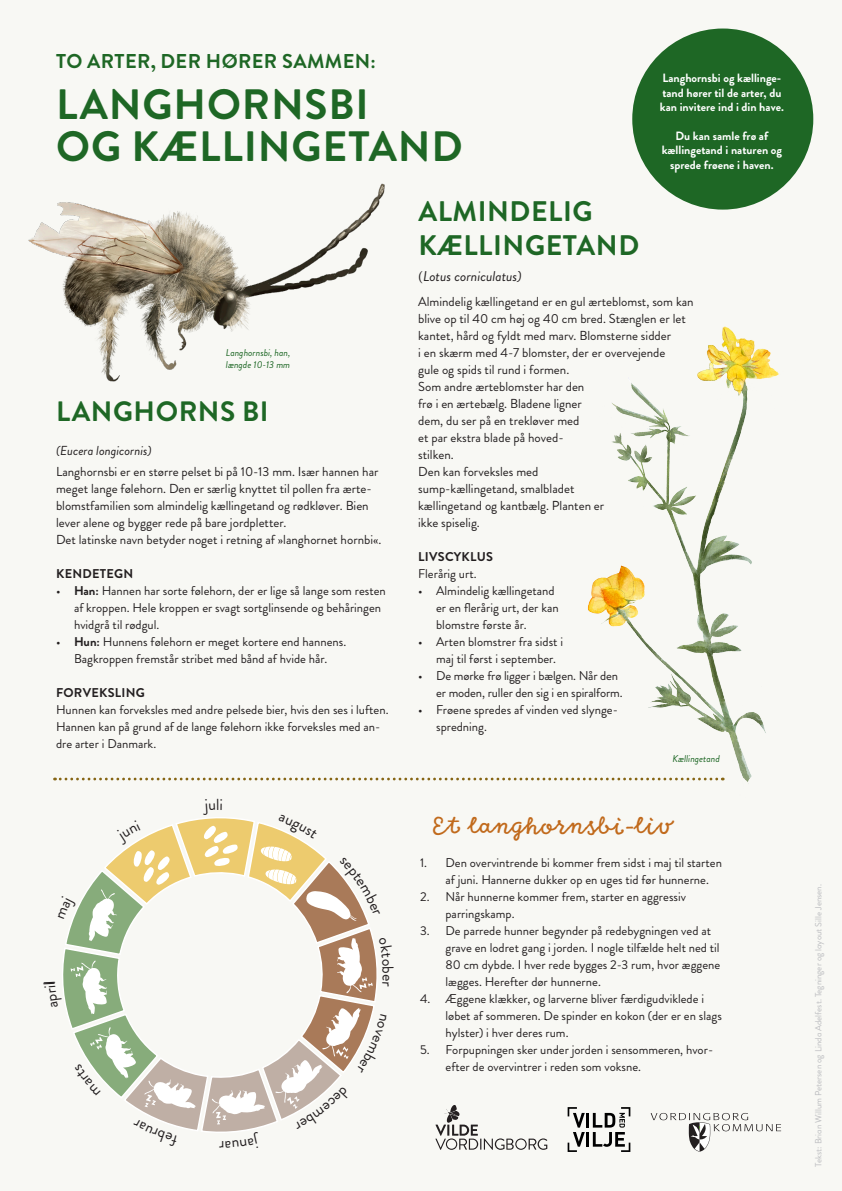
<style>
.page{position:relative;width:842px;height:1191px;background:#f8f8f4}
.page>*{position:absolute;margin:0;border:0;box-sizing:border-box;transform-origin:0 0}
.t1{font:700 42.4px/42px "Brandon Grotesque";letter-spacing:.02em;color:#1e6725}
.t2{font:700 28.3px/33.9px "Brandon Grotesque";letter-spacing:.02em;color:#1e6725}
.artsnavn_krøllet_skr{font:28px "Goodlife Script";color:#c16a1c}
.overskrift_art{font:700 28px "Brandon Grotesque";letter-spacing:.02em;color:#1e6725}
.t3{font:700 20px "Brandon Grotesque";letter-spacing:.02em;color:#1e6725}
.t4{font:16px "Brandon Grotesque";color:#231f20}
.t5{font:italic 14.1px "Brandon Grotesque";color:#231f20}
.brødtelst{font:13px/17px "Brandon Grotesque";color:#231f20}
.artsnavn_i_brødtekst{font:italic 13px "Brandon Grotesque";color:#231f20}
.brødtekst_-_punktops{font:12.7px/17px "Brandon Grotesque";color:#231f20}
.kendetegn_og_forveks{font:700 12.7px "Brandon Grotesque";letter-spacing:.02em;color:#231f20}
.t6{font:700 12px/14.4px "Brandon Grotesque";color:#fff}
.t7{font:italic 9.9px "Brandon Grotesque";color:#1e6725}
.t8{font:9px "Brandon Grotesque";color:#bcbdc0}
.s1{font-weight:700}
.s2{font-family:"Minion Pro";font-style:normal}
</style>
<div class="page">
<svg style="left:651px;top:1113px;width:130px;height:38px"></svg>
<hr style="left:586px;top:1113px;width:3px;height:14px;background:#000">
<hr style="left:586px;top:1132px;width:3px;height:14px;background:#000">
<svg style="left:568px;top:1107px;width:17px;height:45px"></svg>
<svg style="left:593px;top:1107px;width:37px;height:45px"></svg>
<svg style="left:435px;top:1105px;width:112px;height:44px"></svg>
<svg style="left:55px;top:777px;width:501px;height:3px"></svg>
<div style="left:632px;top:29px;width:181px;height:181px;background:#1e6725;border-radius:50%"></div>
<img style="left:28px;top:183px;width:357px;height:199px">
<img style="left:556px;top:326px;width:223px;height:456px">
<svg style="left:62px;top:817px;width:315px;height:316px"></svg>
<p class="t3" style="left:56px;top:47px;width:321px">TO ARTER, DER HØRER SAMMEN:</p>
<p class="t1" style="left:56px;top:84px;width:408px">LANGHORNSBI<br>OG KÆLLINGETAND</p>
<p class="t6" style="left:660px;top:71px;width:125px">Langhornsbi og kællinge&shy;tand hører til de arter, du kan invitere ind i din have.</p>
<p class="t6" style="left:662px;top:129px;width:122px;text-align:center">Du kan samle frø af kællingetand i naturen og sprede frøene i haven.</p>
<p class="t7" style="left:226px;top:346px;width:66px">Langhornsbi, han,</p>
<p class="t7" style="left:226px;top:358px;width:66px">længde 10-13 mm</p>
<p class="overskrift_art" style="left:56px;top:392px;width:214px">LANGHORNS BI</p>
<p class="artsnavn_i_brødtekst" style="left:56px;top:442px;width:97px">(Eucera longicornis)</p>
<p class="brødtelst" style="left:56px;top:463px;width:324px">Langhornsbi er en større pelset bi på 10-13 mm. Især hannen har meget lange følehorn. Den er særlig knyttet til pollen fra ærte&shy;blomstfamilien som almindelig kællingetand og rødkløver. Bien lever alene og bygger rede på bare jordpletter.</p>
<p class="brødtelst" style="left:56px;top:531px;width:327px">Det latinske navn betyder noget i retning af »langhornet hornbi«.</p>
<p class="kendetegn_og_forveks" style="left:56px;top:565px;width:79px">KENDETEGN</p>
<p class="brødtekst_-_punktops" style="left:74px;top:582px;width:313px;text-indent:-18px">• <span class="s1">Han:</span> Hannen har sorte følehorn, der er lige så lange som resten af kroppen. Hele kroppen er svagt sortglinsende og behåringen hvidgrå til rødgul.</p>
<p class="brødtekst_-_punktops" style="left:56px;top:633px;width:292px;text-align:center">• <span class="s1">Hun:</span> Hunnens følehorn er meget kortere end hannens.<br>Bagkroppen fremstår stribet med bånd af hvide hår.</p>
<p class="kendetegn_og_forveks" style="left:56px;top:684px;width:90px">FORVEKSLING</p>
<p class="brødtekst_-_punktops" style="left:56px;top:701px;width:334px">Hunnen kan forveksles med andre pelsede bier, hvis den ses i luften.<br>Hannen kan på grund af de lange følehorn ikke forveksles med an&shy;dre arter i Danmark.</p>
<p class="t4" style="left:216px;top:793px;width:5px">l</p>
<p class="t4" style="left:225px;top:1157px;width:7px;rotate:180deg">r</p>
<p class="t2" style="left:418px;top:195px;width:222px">ALMINDELIG<br>KÆLLINGETAND</p>
<p class="t5" style="left:418px;top:266px;width:105px"><span class="s2">(</span>Lotus corniculatus)</p>
<p class="brødtelst" style="left:418px;top:293px;width:277px">Almindelig kællingetand er en gul ærteblomst, som kan blive op til 40 cm høj og 40 cm bred. Stænglen er let kantet, hård og fyldt med marv. Blomsterne sidder<br>i en skærm med 4-7 blomster, der er overvejende<br>gule og spids til rund i formen.<br>Som andre ærteblomster har den<br>frø i en ærtebælg. Bladene ligner<br>dem, du ser på en trekløver med<br>et par ekstra blade på hoved-<br>stilken.</p>
<p class="brødtelst" style="left:418px;top:463px;width:188px">Den kan forveksles med<br>sump- kællingetand, smalbladet kællingetand og kantbælg. Planten er ikke spiselig.</p>
<p class="kendetegn_og_forveks" style="left:418px;top:548px;width:76px">LIVSCYKLUS</p>
<p class="brødtekst_-_punktops" style="left:418px;top:565px;width:60px">Flerårig urt.</p>
<p class="brødtekst_-_punktops" style="left:436px;top:582px;width:124px;text-indent:-18px">• Almindelig kællingetand er en flerårig urt, der kan blomstre første år.</p>
<p class="brødtekst_-_punktops" style="left:436px;top:633px;width:128px;text-indent:-18px">• Arten blomstrer fra sidst i maj til først i september.</p>
<p class="brødtekst_-_punktops" style="left:436px;top:667px;width:188px;text-indent:-18px">• De mørke frø ligger i bælgen. Når den er moden, ruller den sig i en spiralform.</p>
<p class="brødtekst_-_punktops" style="left:436px;top:701px;width:183px;text-indent:-18px">• Frøene spredes af vinden ved slynge&shy;spredning.</p>
<p class="t7" style="left:673px;top:752px;width:49px">Kællingetand</p>
<p class="artsnavn_krøllet_skr" style="left:432px;top:811px;width:242px">Et langhornsbi-liv</p>
<p class="brødtekst_-_punktops" style="left:445px;top:854px;width:278px;text-indent:-25px">1. Den overvintrende bi kommer frem sidst i maj til starten af juni. Hannerne dukker op en uges tid før hunnerne.</p>
<p class="brødtekst_-_punktops" style="left:445px;top:888px;width:242px;text-indent:-25px">2. Når hunnerne kommer frem, starter en aggressiv parringskamp.</p>
<p class="brødtekst_-_punktops" style="left:445px;top:922px;width:276px;text-indent:-25px">3. De parrede hunner begynder på redebygningen ved at grave en lodret gang i jorden. I nogle tilfælde helt ned til 80 cm dybde. I hver rede bygges 2-3 rum, hvor æggene lægges. Herefter dør hunnerne.</p>
<p class="brødtekst_-_punktops" style="left:445px;top:990px;width:278px;text-indent:-25px">4. Æggene klækker, og larverne bliver færdigudviklede i løbet af sommeren. De spinder en kokon (der er en slags hylster) i hver deres rum.</p>
<p class="brødtekst_-_punktops" style="left:445px;top:1041px;width:269px;text-indent:-25px">5. Forpupningen sker under jorden i sensommeren, hvor&shy;efter de overvintrer i reden som voksne.</p>
<p class="t8" style="left:812px;top:1166px;width:284px;rotate:-90deg">Tekst: Brian Willum Petersen og Linda Adelfest. Tegninger og layout Sille Jensen.</p>
</div>
